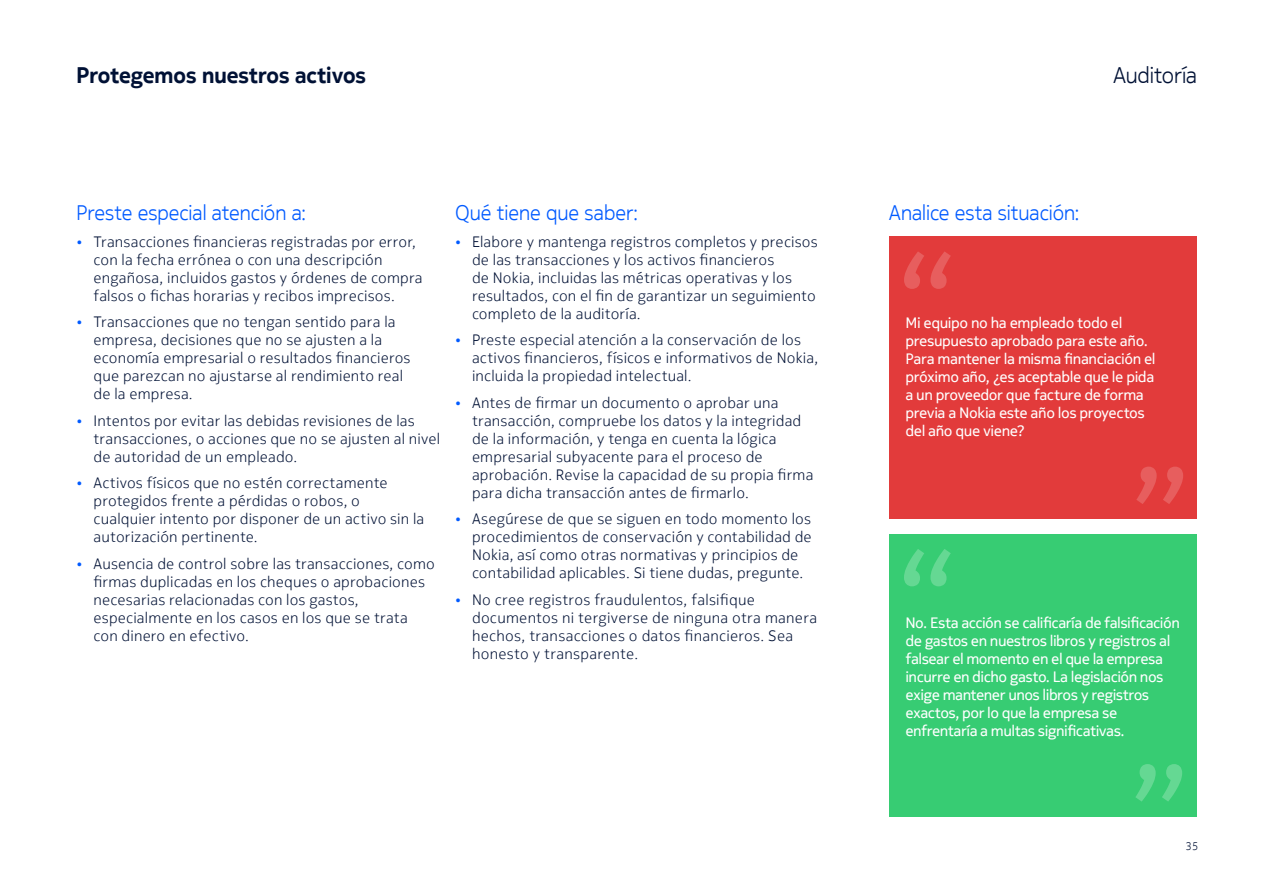
<style>
.page{position:relative;width:1263px;height:893px;background:#fff}
.page>*{position:absolute;margin:0;border:0;box-sizing:border-box;transform-origin:0 0}
.t1{font:700 22.5px "Nokia Pure Headline";color:#001135}
.t2{font:300 22.5px "Nokia Pure Headline";color:#001135}
.t3{font:300 21px "Nokia Pure Headline";color:#005aff}
.t4{font:300 15px/18px "Nokia Pure Text";letter-spacing:.01em;color:#001135}
.t5{font:15px/18px "Nokia Pure Headline";letter-spacing:.01em;color:#fff}
.t6{font:300 11.25px "Nokia Pure Text";color:#001135}
.s1{font-size:13.5px;color:#005aff}
</style>
<div class="page">
<div style="left:889px;top:534px;width:308px;height:282px;background:#37cc73"></div>
<svg style="left:1135px;top:764px;width:47px;height:37px"></svg>
<svg style="left:904px;top:549px;width:47px;height:37px"></svg>
<div style="left:889px;top:237px;width:308px;height:282px;background:#e23b3b"></div>
<svg style="left:1136px;top:467px;width:47px;height:37px"></svg>
<svg style="left:904px;top:251px;width:47px;height:38px"></svg>
<hr style="left:0;top:0;width:1px;height:498px;background:#ccc">
<h1 class="t1" style="left:77px;top:61px;width:291px">Protegemos nuestros activos</h1>
<h2 class="t3" style="left:77px;top:200px;width:231px">Preste especial atención a:</h2>
<p class="t4" style="left:94px;top:232px;width:331px;text-indent:-17px"><span class="s1">•</span> Transacciones financieras registradas por error, con la fecha errónea o con una descripción engañosa, incluidos gastos y órdenes de compra falsos o fichas horarias y recibos imprecisos.</p>
<p class="t4" style="left:94px;top:313px;width:318px;text-indent:-17px"><span class="s1">•</span> Transacciones que no tengan sentido para la empresa, decisiones que no se ajusten a la economía empresarial o resultados financieros que parezcan no ajustarse al rendimiento real de la empresa.</p>
<p class="t4" style="left:94px;top:411px;width:348px;text-indent:-17px"><span class="s1">•</span> Intentos por evitar las debidas revisiones de las transacciones, o acciones que no se ajusten al nivel de autoridad de un empleado.</p>
<p class="t4" style="left:94px;top:474px;width:332px;text-indent:-17px"><span class="s1">•</span> Activos físicos que no estén correctamente protegidos frente a pérdidas o robos, o cualquier intento por disponer de un activo sin la autorización pertinente.</p>
<p class="t4" style="left:94px;top:554px;width:343px;text-indent:-17px"><span class="s1">•</span> Ausencia de control sobre las transacciones, como firmas duplicadas en los cheques o aprobaciones necesarias relacionadas con los gastos, especialmente en los casos en los que se trata con dinero en efectivo.</p>
<h2 class="t3" style="left:455px;top:200px;width:185px">Qué tiene que saber:</h2>
<p class="t4" style="left:472px;top:232px;width:347px;text-indent:-17px"><span class="s1">•</span> Elabore y mantenga registros completos y precisos de las transacciones y los activos financieros<br>de Nokia, incluidas las métricas operativas y los resultados, con el fin de garantizar un seguimiento completo de la auditoría.</p>
<p class="t4" style="left:472px;top:331px;width:348px;text-indent:-17px"><span class="s1">•</span> Preste especial atención a la conservación de los activos financieros, físicos e informativos de Nokia, incluida la propiedad intelectual.</p>
<p class="t4" style="left:472px;top:393px;width:343px;text-indent:-17px"><span class="s1">•</span> Antes de firmar un documento o aprobar una transacción, compruebe los datos y la integridad de la información, y tenga en cuenta la lógica empresarial subyacente para el proceso de aprobación. Revise la capacidad de su propia firma para dicha transacción antes de firmarlo.</p>
<p class="t4" style="left:472px;top:510px;width:341px;text-indent:-17px"><span class="s1">•</span> Asegúrese de que se siguen en todo momento los procedimientos de conservación y contabilidad de Nokia, así como otras normativas y principios de contabilidad aplicables. Si tiene dudas, pregunte.</p>
<p class="t4" style="left:472px;top:590px;width:347px;text-indent:-17px"><span class="s1">•</span> No cree registros fraudulentos, falsifique documentos ni tergiverse de ninguna otra manera hechos, transacciones o datos financieros. Sea honesto y transparente.</p>
<h1 class="t2" style="left:1113px;top:61px;width:85px">Auditoría</h1>
<h2 class="t3" style="left:889px;top:200px;width:192px">Analice esta situación:</h2>
<p class="t5" style="left:906px;top:314px;width:251px">Mi equipo no ha empleado todo el presupuesto aprobado para este año.<br>Para mantener la misma financiación el próximo año, ¿es aceptable que le pida a un proveedor que facture de forma previa a Nokia este año los proyectos del año que viene?</p>
<p class="t5" style="left:906px;top:613px;width:275px">No. Esta acción se calificaría de falsificación de gastos en nuestros libros y registros al falsear el momento en el que la empresa incurre en dicho gasto. La legislación nos exige mantener unos libros y registros exactos, por lo que la empresa se enfrentaría a multas significativas.</p>
<p class="t6" style="left:1185px;top:839px;width:14px">35</p>
</div>
